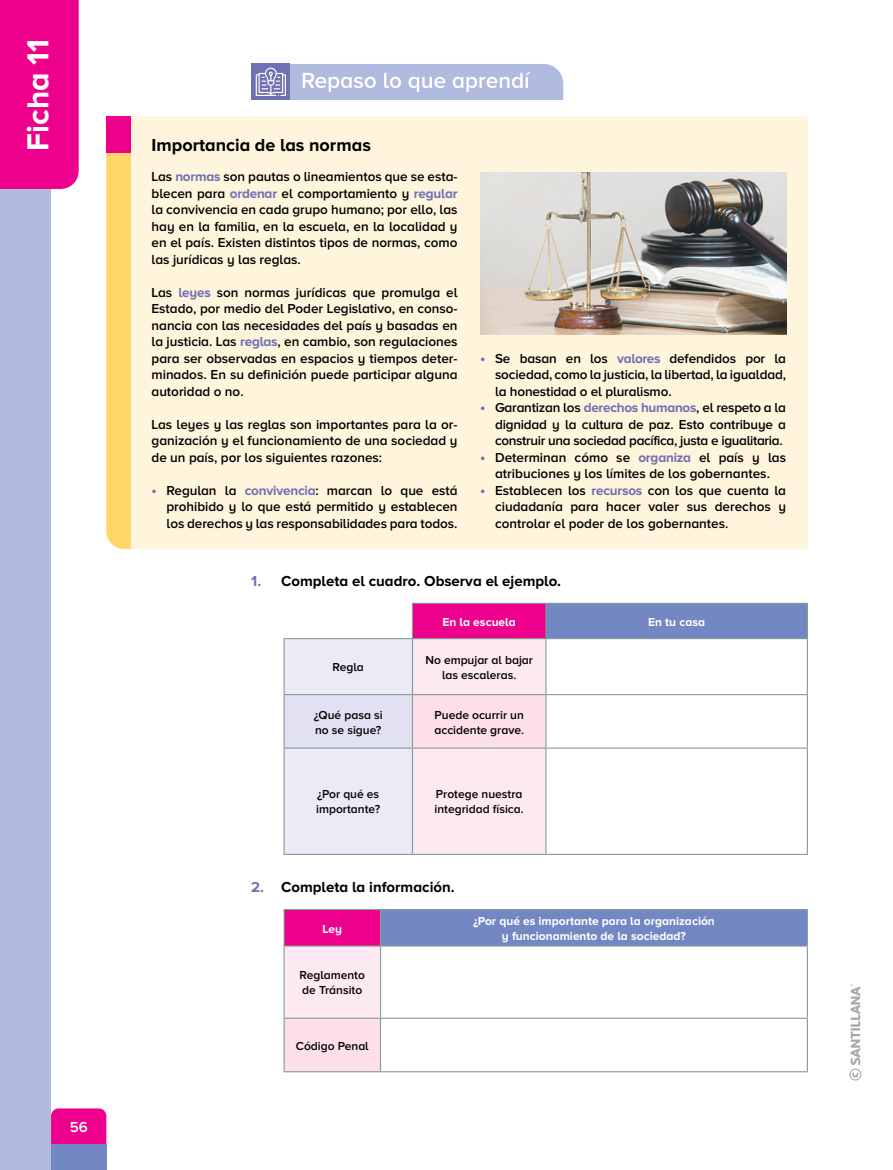
<style>
.page{position:relative;width:893px;height:1170px;background:#fff}
.page>*{position:absolute;margin:0;border:0;box-sizing:border-box;transform-origin:0 0}
.t1{font:700 31.5px "Proxima Nova A";color:#fff}
.t2{font:700 18px "Proxima Nova A";color:#000}
.t3{font:700 15px "Proxima Nova A";color:#000}
.t4{font:600 15px "Proxima Nova A";color:#fff}
.t5{font:600 13.5px/16.5px "Proxima Nova A";color:#000;text-align:justify}
.t6{font:600 12px/15px "Proxima Nova A";color:#000}
.t7{font:700 12px/15px "Proxima Nova A";color:#fff;text-align:center}
.s1{font-weight:700;color:#7170b4}
.s2{font-weight:700;font-size:15px;color:#7170b4}
.s3{color:#7170b4}
</style>
<div class="page">
<div style="left:0;top:172px;width:51px;height:997px;background:#b1badf"></div>
<div style="left:0;top:0;width:79px;height:189px;background:#ec008c"></div>
<div style="left:51px;top:1108px;width:55px;height:36px;background:#ec008c"></div>
<div style="left:51px;top:1144px;width:55px;height:25px;background:#7387c3"></div>
<svg style="left:251px;top:64px;width:312px;height:36px;background:#b5bbde"></svg>
<div style="left:131px;top:116px;width:677px;height:433px;background:#fff4dc"></div>
<div style="left:106px;top:152px;width:25px;height:397px;background:#ffd668"></div>
<div style="left:106px;top:116px;width:25px;height:36px;background:#ec008c"></div>
<img style="left:480px;top:172px;width:306px;height:162px">
<div style="left:284px;top:909px;width:96px;height:36px;background:#ec008c"></div>
<div style="left:380px;top:909px;width:427px;height:36px;background:#7387c3"></div>
<div style="left:284px;top:945px;width:96px;height:73px;background:#fde9f1"></div>
<svg style="left:381px;top:946px;width:426px;height:125px"></svg>
<div style="left:284px;top:1018px;width:96px;height:53px;background:#fcdfeb"></div>
<hr style="left:284px;top:946px;width:1px;height:71px;background:#869c96">
<hr style="left:380px;top:946px;width:1px;height:71px;background:#869c96">
<hr style="left:807px;top:946px;width:1px;height:71px;background:#869c96">
<hr style="left:284px;top:1017px;width:96px;height:1px;background:#869c96">
<hr style="left:284px;top:1018px;width:1px;height:53px;background:#869c96">
<hr style="left:380px;top:1017px;width:428px;height:1px;background:#869c96">
<hr style="left:380px;top:1018px;width:1px;height:53px;background:#869c96">
<hr style="left:807px;top:1018px;width:1px;height:53px;background:#869c96">
<hr style="left:284px;top:1071px;width:96px;height:1px;background:#869c96">
<hr style="left:380px;top:1071px;width:428px;height:1px;background:#869c96">
<hr style="left:284px;top:908px;width:96px;height:2px;background:#869c96">
<hr style="left:284px;top:910px;width:1px;height:35px;background:#869c96">
<hr style="left:284px;top:945px;width:96px;height:1px;background:#869c96">
<hr style="left:380px;top:908px;width:428px;height:2px;background:#869c96">
<hr style="left:380px;top:910px;width:1px;height:35px;background:#869c96">
<hr style="left:807px;top:910px;width:1px;height:35px;background:#869c96">
<hr style="left:380px;top:945px;width:428px;height:1px;background:#869c96">
<div style="left:412px;top:603px;width:134px;height:35px;background:#ec008c"></div>
<div style="left:546px;top:603px;width:261px;height:35px;background:#7387c3"></div>
<svg style="left:285px;top:639px;width:260px;height:214px;background:#f3e9f2"></svg>
<svg style="left:546px;top:639px;width:261px;height:214px"></svg>
<div style="left:284px;top:694px;width:128px;height:54px;background:#e2e1f1"></div>
<div style="left:412px;top:694px;width:134px;height:54px;background:#fcdfeb"></div>
<hr style="left:284px;top:638px;width:128px;height:1px;background:#869c96">
<hr style="left:284px;top:639px;width:1px;height:55px;background:#869c96">
<hr style="left:807px;top:639px;width:1px;height:55px;background:#869c96">
<hr style="left:284px;top:694px;width:128px;height:1px;background:#869c96">
<hr style="left:284px;top:695px;width:1px;height:52px;background:#869c96">
<hr style="left:546px;top:694px;width:262px;height:1px;background:#869c96">
<hr style="left:807px;top:695px;width:1px;height:52px;background:#869c96">
<hr style="left:807px;top:748px;width:1px;height:105px;background:#869c96">
<hr style="left:546px;top:747px;width:262px;height:1px;background:#869c96">
<hr style="left:546px;top:853px;width:262px;height:1px;background:#869c96">
<hr style="left:546px;top:602px;width:262px;height:2px;background:#869c96">
<hr style="left:546px;top:638px;width:262px;height:1px;background:#869c96">
<hr style="left:412px;top:602px;width:134px;height:2px;background:#869c96">
<hr style="left:412px;top:604px;width:1px;height:34px;background:#869c96">
<hr style="left:545px;top:604px;width:1px;height:34px;background:#869c96">
<hr style="left:807px;top:604px;width:1px;height:34px;background:#869c96">
<hr style="left:284px;top:747px;width:128px;height:1px;background:#869c96">
<hr style="left:284px;top:748px;width:1px;height:105px;background:#869c96">
<hr style="left:284px;top:853px;width:128px;height:1px;background:#869c96">
<hr style="left:412px;top:639px;width:1px;height:55px;background:#869c96">
<hr style="left:412px;top:748px;width:1px;height:105px;background:#869c96">
<hr style="left:412px;top:638px;width:134px;height:1px;background:#869c96">
<hr style="left:545px;top:639px;width:1px;height:55px;background:#869c96">
<hr style="left:545px;top:748px;width:1px;height:105px;background:#869c96">
<hr style="left:412px;top:853px;width:134px;height:1px;background:#869c96">
<hr style="left:412px;top:695px;width:1px;height:52px;background:#869c96">
<hr style="left:412px;top:694px;width:134px;height:1px;background:#869c96">
<hr style="left:545px;top:695px;width:1px;height:52px;background:#869c96">
<hr style="left:412px;top:747px;width:134px;height:1px;background:#869c96">
<svg style="left:849px;top:984px;width:12px;height:96px"></svg>
<h1 class="t1" style="left:20px;top:151px;width:114px;rotate:-90deg">Ficha 11</h1>
<p class="t4" style="left:70px;top:1118px;width:20px">56</p>
<h2 class="t2" style="left:152px;top:134px;width:221px">Importancia de las normas</h2>
<p class="t5" style="left:152px;top:168px;width:308px">Las <span class="s1">normas</span> son pautas o lineamientos que se esta&shy;blecen para <span class="s1">ordenar</span> el comportamiento y <span class="s1">regular </span>la convivencia en cada grupo humano; por ello, las hay en la familia, en la escuela, en la localidad y en el país. Existen distintos tipos de normas, como las jurídicas y las reglas.</p>
<p class="t5" style="left:152px;top:284px;width:308px">Las <span class="s1">leyes</span> son normas jurídicas que promulga el Estado, por medio del Poder Legislativo, en conso&shy;nancia con las necesidades del país y basadas en la justicia. Las <span class="s1">reglas</span>, en cambio, son regulaciones para ser observadas en espacios y tiempos deter&shy;minados. En su definición puede participar alguna autoridad o no.</p>
<p class="t5" style="left:152px;top:416px;width:308px">Las leyes y las reglas son importantes para la or&shy;ganización y el funcionamiento de una sociedad y de un país, por los siguientes razones:</p>
<p class="t5" style="left:167px;top:482px;width:293px;text-indent:-15px"><span class="s2">•</span> Regulan la <span class="s1">convivencia</span>: marcan lo que está prohibido y lo que está permitido y establecen los derechos y las responsabilidades para todos.</p>
<p class="t5" style="left:495px;top:350px;width:293px;text-indent:-15px"><span class="s2">•</span> Se basan en los <span class="s1">valores</span> defendidos por la sociedad, como la justicia, la libertad, la igualdad, la honestidad o el pluralismo.</p>
<p class="t5" style="left:495px;top:399px;width:293px;text-indent:-15px"><span class="s2">•</span> Garantizan los <span class="s1">derechos humanos</span>, el respeto a la dignidad y la cultura de paz. Esto contribuye a construir una sociedad pacífica, justa e igualitaria.</p>
<p class="t5" style="left:480px;top:449px;width:308px;text-align:center"><span class="s2">•</span> Determinan cómo se <span class="s1">organiza</span> el país y las atribuciones y los límites de los gobernantes.</p>
<p class="t5" style="left:495px;top:482px;width:292px;text-indent:-15px"><span class="s2">•</span> Establecen los <span class="s1">recursos</span> con los que cuenta la ciudadanía para hacer valer sus derechos y controlar el poder de los gobernantes.</p>
<p class="t3" style="left:251px;top:572px;width:312px"><span class="s3">1.</span> Completa el cuadro. Observa el ejemplo.</p>
<p class="t7" style="left:443px;top:614px;width:75px">En la escuela</p>
<p class="t7" style="left:648px;top:614px;width:58px">En tu casa</p>
<p class="t6" style="left:333px;top:659px;width:33px">Regla</p>
<p class="t6" style="left:425px;top:652px;width:109px;text-align:center">No empujar al bajar las escaleras.</p>
<p class="t6" style="left:314px;top:706px;width:70px">¿Qué pasa si no se sigue?</p>
<p class="t6" style="left:434px;top:706px;width:91px">Puede ocurrir un accidente grave.</p>
<p class="t6" style="left:316px;top:786px;width:66px">¿Por qué es importante?</p>
<p class="t6" style="left:435px;top:786px;width:91px">Protege nuestra integridad física.</p>
<p class="t3" style="left:251px;top:878px;width:205px"><span class="s3">2.</span> Completa la información.</p>
<p class="t7" style="left:322px;top:920px;width:21px">Ley</p>
<p class="t7" style="left:473px;top:913px;width:243px">¿Por qué es importante para la organización y funcionamiento de la sociedad?</p>
<p class="t6" style="left:300px;top:967px;width:67px">Reglamento de Tránsito</p>
<p class="t6" style="left:296px;top:1037px;width:74px">Código Penal</p>
</div>
